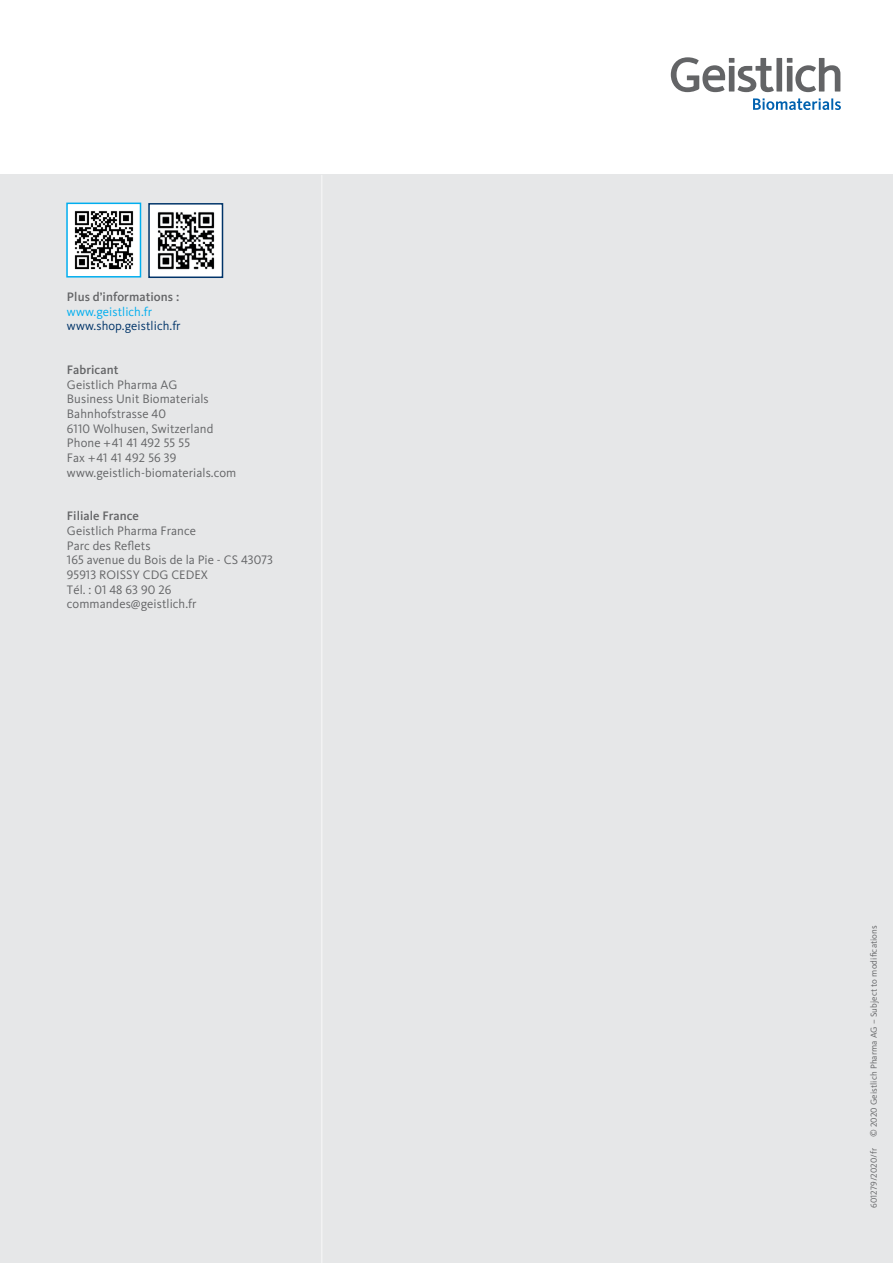
<style>
.page{position:relative;width:893px;height:1263px;background:#fff}
.page>*{position:absolute;margin:0;border:0;box-sizing:border-box;transform-origin:0 0}
.t1{font:12.75px/14.5px "Kievit Pro";letter-spacing:.005em;color:#636466}
.t2{font:500 12.75px "Kievit Pro";letter-spacing:.005em;color:#636466}
.t3{font:12.75px "Kievit Pro";letter-spacing:.005em;color:#003469}
.t4{font:12.75px "Kievit Pro";letter-spacing:.005em;color:#00aeef}
.t5{font:9px "Kievit Pro";letter-spacing:.01em;color:#636466}
</style>
<div class="page">
<svg style="left:671px;top:57px;width:169px;height:35px"></svg>
<svg style="left:753px;top:98px;width:88px;height:12px"></svg>
<div style="left:0;top:175px;width:893px;height:1088px;background:#e6e7e8"></div>
<img style="left:69px;top:206px;width:69px;height:69px">
<div style="left:66px;top:203px;width:75px;height:75px;border:2px solid #00aeef"></div>
<hr style="left:321px;top:175px;width:1px;height:1088px;background:#fff">
<img style="left:151px;top:206px;width:69px;height:69px">
<div style="left:148px;top:203px;width:75px;height:75px;border:2px solid #003469"></div>
<p class="t2" style="left:67px;top:289px;width:114px">Plus d’informations :</p>
<p class="t4" style="left:67px;top:304px;width:87px">www.geistlich.fr</p>
<p class="t3" style="left:67px;top:318px;width:115px">www.shop.geistlich.fr</p>
<p class="t2" style="left:67px;top:362px;width:53px">Fabricant</p>
<p class="t1" style="left:67px;top:377px;width:171px">Geistlich Pharma AG<br>Business Unit Biomaterials<br>Bahnhofstrasse 40<br>6110 Wolhusen, Switzerland<br>Phone +41 41 492 55 55<br>Fax +41 41 492 56 39 www.geistlich-biomaterials.com</p>
<p class="t2" style="left:67px;top:508px;width:74px">Filiale France</p>
<p class="t1" style="left:67px;top:523px;width:208px">Geistlich Pharma France<br>Parc des Reflets<br>165 avenue du Bois de la Pie - CS 43073<br>95913 ROISSY CDG CEDEX<br>Tél. : 01 48 63 90 26 commandes@geistlich.fr</p>
<p class="t5" style="left:868px;top:1208px;width:284px;rotate:-90deg">601279/2020/fr © 2020 Geistlich Pharma AG – Subject to modifications</p>
</div>
